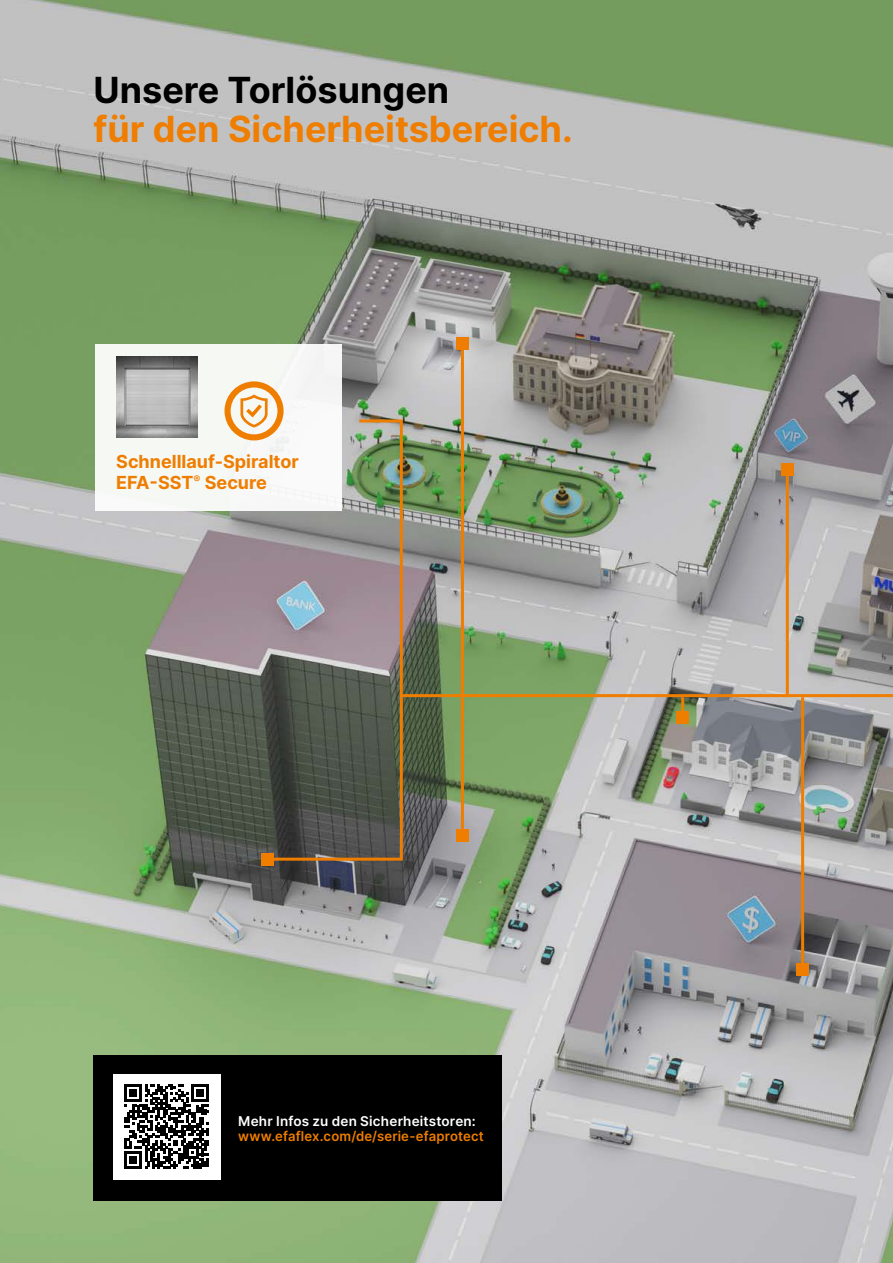
<style>
.page{position:relative;width:893px;height:1263px;background:#fff}
.page>*{position:absolute;margin:0;border:0;box-sizing:border-box;transform-origin:0 0}
.t1{font:700 36px "Inter";color:#ef7d00}
.t2{font:700 36px "Inter";color:#000}
.t3{font:700 18px/21.6px "Inter";color:#ef7d00}
.t4{font:600 13.5px "Inter";letter-spacing:.015em;color:#ef7d00}
.t5{font:600 13.5px "Inter";letter-spacing:.015em;color:#fff}
</style>
<div class="page">
<img style="left:0;top:0;width:893px;height:1263px">
<div style="left:95px;top:344px;width:247px;height:166px;background:#f5f8f3"></div>
<svg style="left:225px;top:381px;width:59px;height:59px"></svg>
<img style="left:116px;top:356px;width:81px;height:81px">
<svg style="left:404px;top:628px;width:489px;height:71px;background:#9fa78f"></svg>
<hr style="left:461px;top:697px;width:3px;height:138px;background:#ef7d00">
<div style="left:456px;top:829px;width:12px;height:12px;background:#ef7d00"></div>
<svg style="left:264px;top:418px;width:140px;height:444px;background:#83827d"></svg>
<div style="left:261px;top:853px;width:12px;height:12px;background:#ef7d00"></div>
<hr style="left:461px;top:343px;width:3px;height:353px;background:#ef7d00">
<div style="left:456px;top:337px;width:12px;height:12px;background:#ef7d00"></div>
<hr style="left:786px;top:469px;width:3px;height:226px;background:#ef7d00">
<div style="left:781px;top:463px;width:12px;height:12px;background:#ef7d00"></div>
<hr style="left:681px;top:697px;width:3px;height:20px;background:#ef7d00">
<div style="left:677px;top:711px;width:12px;height:12px;background:#ef7d00"></div>
<hr style="left:801px;top:697px;width:3px;height:273px;background:#ef7d00">
<div style="left:797px;top:964px;width:12px;height:12px;background:#ef7d00"></div>
<div style="left:94px;top:1055px;width:408px;height:146px;background:#000"></div>
<div style="left:113px;top:1074px;width:107px;height:105px;background:#fff"></div>
<svg style="left:124px;top:1084px;width:85px;height:85px"></svg>
<h1 class="t2" style="left:94px;top:63px;width:357px">Unsere Torlösungen</h1>
<h1 class="t1" style="left:94px;top:102px;width:481px">für den Sicherheitsbereich.</h1>
<p class="t3" style="left:116px;top:450px;width:184px">Schnelllauf-Spiraltor<br>EFA-SST<sup>®</sup> Secure</p>
<p class="t5" style="left:238px;top:1111px;width:239px">Mehr Infos zu den Sicherheitstoren:</p>
<p class="t4" style="left:238px;top:1126px;width:247px">www.efaflex.com/de/serie-efaprotect</p>
</div>
